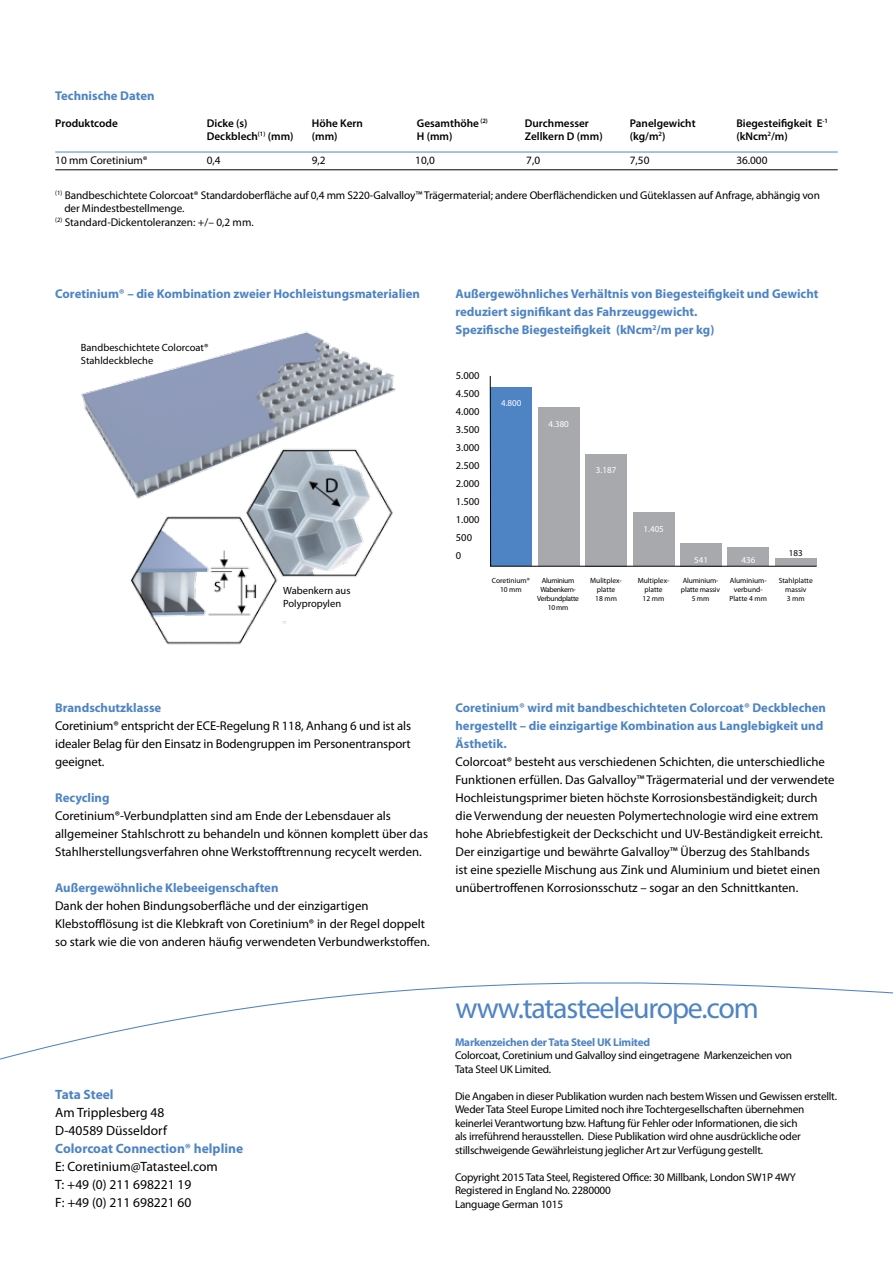
<style>
.page{position:relative;width:893px;height:1263px;background:#fff}
.page>*{position:absolute;margin:0;border:0;box-sizing:border-box;transform-origin:0 0}
.t1{font:30px "Myriad Pro";letter-spacing:-.04em;color:#4e84c4}
.t2{font:13.5px/18px "Myriad Pro";color:#000}
.t3{font:700 13.5px "Myriad Pro";color:#4e84c4}
.t4{font:12.75px/18px "Myriad Pro";color:#000}
.t5{font:700 12.75px/18px "Myriad Pro";color:#4e84c4}
.t6{font:11.25px/13.5px "Myriad Pro";letter-spacing:-.02em;color:#000}
.t7{font:600 11.25px "Myriad Pro";color:#000}
.t8{font:11.25px "Myriad Pro";color:#000}
.t9{font:700 11.25px "Myriad Pro";letter-spacing:-.02em;color:#4e84c4}
.t10{font:10.5px/18px "Myriad Pro";color:#000}
.t11{font:9px "Myriad Pro";color:#fff}
.t12{font:9px "Myriad Pro";color:#000}
.t13{font:7.5px/9px "Myriad Pro";letter-spacing:-.005em;color:#000;text-align:center}
.t14{font:7.5px/9px "Myriad Pro";letter-spacing:-.04em;color:#000;text-align:center}
</style>
<div class="page">
<hr style="left:55px;top:152px;width:783px;height:1px;background:#4e84c4">
<hr style="left:55px;top:170px;width:783px;height:1px;background:#000">
<img style="left:81px;top:331px;width:315px;height:314px">
<div style="left:585px;top:454px;width:42px;height:112px;background:#a7a9ac"></div>
<div style="left:538px;top:407px;width:41px;height:159px;background:#a7a9ac"></div>
<div style="left:491px;top:387px;width:41px;height:179px;background:#4e84c4"></div>
<div style="left:775px;top:558px;width:42px;height:8px;background:#a7a9ac"></div>
<div style="left:680px;top:543px;width:42px;height:23px;background:#a7a9ac"></div>
<div style="left:633px;top:512px;width:41px;height:54px;background:#a7a9ac"></div>
<div style="left:728px;top:547px;width:41px;height:19px;background:#a7a9ac"></div>
<hr style="left:490px;top:376px;width:1px;height:190px;background:#000">
<hr style="left:490px;top:566px;width:327px;height:1px;background:#000">
<svg style="left:0;top:982px;width:893px;height:77px"></svg>
<p class="t5" style="left:55px;top:87px;width:101px">Technische Daten</p>
<p class="t7" style="left:55px;top:116px;width:64px">Produktcode</p>
<p class="t7" style="left:207px;top:116px;width:42px">Dicke (s)</p>
<p class="t7" style="left:312px;top:116px;width:53px">Höhe Kern</p>
<p class="t7" style="left:417px;top:116px;width:73px">Gesamthöhe <sup>(2)</sup></p>
<p class="t7" style="left:525px;top:116px;width:66px">Durchmesser</p>
<p class="t7" style="left:630px;top:116px;width:67px">Panelgewicht</p>
<p class="t7" style="left:736px;top:116px;width:93px">Biegesteifigkeit E<sup>-1</sup></p>
<p class="t7" style="left:207px;top:129px;width:88px">Deckblech<sup>(1)</sup> (mm)</p>
<p class="t7" style="left:312px;top:129px;width:27px">(mm)</p>
<p class="t7" style="left:417px;top:129px;width:37px">H (mm)</p>
<p class="t7" style="left:525px;top:129px;width:79px">Zellkern D (mm)</p>
<p class="t7" style="left:630px;top:129px;width:37px">(kg/m<sup>2</sup>)</p>
<p class="t7" style="left:736px;top:129px;width:53px">(kNcm<sup>2</sup>/m)</p>
<p class="t8" style="left:55px;top:154px;width:94px">10 mm Coretinium®</p>
<p class="t6" style="left:207px;top:154px;width:15px">0,4</p>
<p class="t6" style="left:312px;top:154px;width:15px">9,2</p>
<p class="t6" style="left:415px;top:154px;width:21px">10,0</p>
<p class="t6" style="left:526px;top:154px;width:15px">7,0</p>
<p class="t6" style="left:630px;top:154px;width:21px">7,50</p>
<p class="t6" style="left:736px;top:154px;width:33px">36.000</p>
<p class="t6" style="left:55px;top:188px;width:766px"><sup>(1)</sup> Bandbeschichtete Colorcoat® Standardoberfläche auf 0,4 mm S220-Galvalloy™ Trägermaterial; andere Oberflächendicken und Güteklassen auf Anfrage, abhängig von</p>
<p class="t6" style="left:64px;top:202px;width:122px">der Mindestbestellmenge.</p>
<p class="t8" style="left:55px;top:215px;width:200px"><sup>(2)</sup> Standard-Dickentoleranzen: +/– 0,2 mm.</p>
<p class="t5" style="left:55px;top:285px;width:366px">Coretinium® – die Kombination zweier Hochleistungsmaterialien</p>
<p class="t10" style="left:81px;top:341px;width:129px;line-height:12.6px">Bandbeschichtete Colorcoat®<br>Stahldeckbleche</p>
<p class="t10" style="left:283px;top:584px;width:69px;line-height:12.6px">Wabenkern aus<br>Polypropylen</p>
<p class="t5" style="left:455px;top:285px;width:364px">Außergewöhnliches Verhältnis von Biegesteifigkeit und Gewicht reduziert signifikant das Fahrzeuggewicht.<br>Spezifische Biegesteifigkeit (kNcm<sup>2</sup>/m per kg)</p>
<p class="t10" style="left:456px;top:367px;width:25px">5.000<br>4.500<br>4.000<br>3.500<br>3.000<br>2.500<br>2.000<br>1.500<br>1.000<br>500<br>0</p>
<p class="t11" style="left:501px;top:398px;width:22px">4.800</p>
<p class="t11" style="left:549px;top:418px;width:22px">4.380</p>
<p class="t11" style="left:596px;top:465px;width:22px">3.187</p>
<p class="t11" style="left:644px;top:524px;width:22px">1.405</p>
<p class="t12" style="left:789px;top:548px;width:15px">183</p>
<p class="t11" style="left:694px;top:554px;width:15px">541</p>
<p class="t11" style="left:742px;top:554px;width:15px">436</p>
<p class="t13" style="left:590px;top:576px;width:33px">Mulitplex&shy;platte<br>18 mm</p>
<p class="t13" style="left:492px;top:576px;width:40px">Coretinium®<br>10 mm</p>
<p class="t14" style="left:537px;top:576px;width:43px">Aluminium<br>Wabenkern-<br>Verbundplatte<br>10 mm</p>
<p class="t13" style="left:729px;top:576px;width:39px">Aluminium&shy;verbund-<br>Platte 4 mm</p>
<p class="t13" style="left:638px;top:576px;width:33px">Multiplex&shy;platte<br>12 mm</p>
<p class="t13" style="left:681px;top:576px;width:41px">Aluminium&shy;platte massiv<br>5 mm</p>
<p class="t13" style="left:779px;top:576px;width:36px">Stahlplatte massiv<br>3 mm</p>
<p class="t5" style="left:55px;top:699px;width:108px">Brandschutzklasse</p>
<p class="t4" style="left:55px;top:717px;width:357px;text-align:justify">Coretinium® entspricht der ECE-Regelung R 118, Anhang 6 und ist als idealer Belag für den Einsatz in Bodengruppen im Personentransport geeignet.</p>
<p class="t5" style="left:55px;top:789px;width:56px">Recycling</p>
<p class="t4" style="left:55px;top:807px;width:374px">Coretinium®-Verbundplatten sind am Ende der Lebensdauer als allgemeiner Stahlschrott zu behandeln und können komplett über das<br>Stahlherstellungsverfahren ohne Werkstofftrennung recycelt werden.</p>
<p class="t5" style="left:55px;top:879px;width:225px">Außergewöhnliche Klebeeigenschaften</p>
<p class="t4" style="left:55px;top:897px;width:376px">Dank der hohen Bindungsoberfläche und der einzigartigen<br>Klebstofflösung ist die Klebkraft von Coretinium® in der Regel doppelt so stark wie die von anderen häufig verwendeten Verbundwerkstoffen.</p>
<p class="t3" style="left:55px;top:1086px;width:60px">Tata Steel</p>
<p class="t2" style="left:55px;top:1104px;width:113px">Am Tripplesberg 48<br>D-40589 Düsseldorf</p>
<p class="t3" style="left:55px;top:1140px;width:189px">Colorcoat Connection® helpline</p>
<p class="t2" style="left:55px;top:1158px;width:164px">E: Coretinium@Tatasteel.com<br>T: +49 (0) 211 698221 19<br>F: +49 (0) 211 698221 60</p>
<p class="t5" style="left:455px;top:699px;width:372px">Coretinium® wird mit bandbeschichteten Colorcoat® Deckblechen hergestellt – die einzigartige Kombination aus Langlebigkeit und<br>Ästhetik.</p>
<p class="t4" style="left:455px;top:753px;width:381px">Colorcoat® besteht aus verschiedenen Schichten, die unterschiedliche Funktionen erfüllen. Das Galvalloy™ Trägermaterial und der verwendete Hochleistungsprimer bieten höchste Korrosionsbeständigkeit; durch die Verwendung der neuesten Polymertechnologie wird eine extrem hohe Abriebfestigkeit der Deckschicht und UV-Beständigkeit erreicht.<br>Der einzigartige und bewährte Galvalloy™ Überzug des Stahlbands<br>ist eine spezielle Mischung aus Zink und Aluminium und bietet einen unübertroffenen Korrosionsschutz – sogar an den Schnittkanten.</p>
<h1 class="t1" style="left:455px;top:990px;width:305px">www.tatasteeleurope.com</h1>
<p class="t9" style="left:455px;top:1034px;width:197px">Markenzeichen der Tata Steel UK Limited</p>
<p class="t6" style="left:455px;top:1048px;width:338px">Colorcoat, Coretinium und Galvalloy sind eingetragene Markenzeichen von<br>Tata Steel UK Limited.</p>
<p class="t6" style="left:455px;top:1089px;width:384px">Die Angaben in dieser Publikation wurden nach bestem Wissen und Gewissen erstellt.<br>Weder Tata Steel Europe Limited noch ihre Tochtergesellschaften übernehmen keinerlei Verantwortung bzw. Haftung für Fehler oder Informationen, die sich<br>als irreführend herausstellen. Diese Publikation wird ohne ausdrückliche oder stillschweigende Gewährleistung jeglicher Art zur Verfügung gestellt.</p>
<p class="t6" style="left:455px;top:1170px;width:342px">Copyright 2015 Tata Steel, Registered Office: 30 Millbank, London SW1P 4WY<br>Registered in England No. 2280000<br>Language German 1015</p>
</div>
